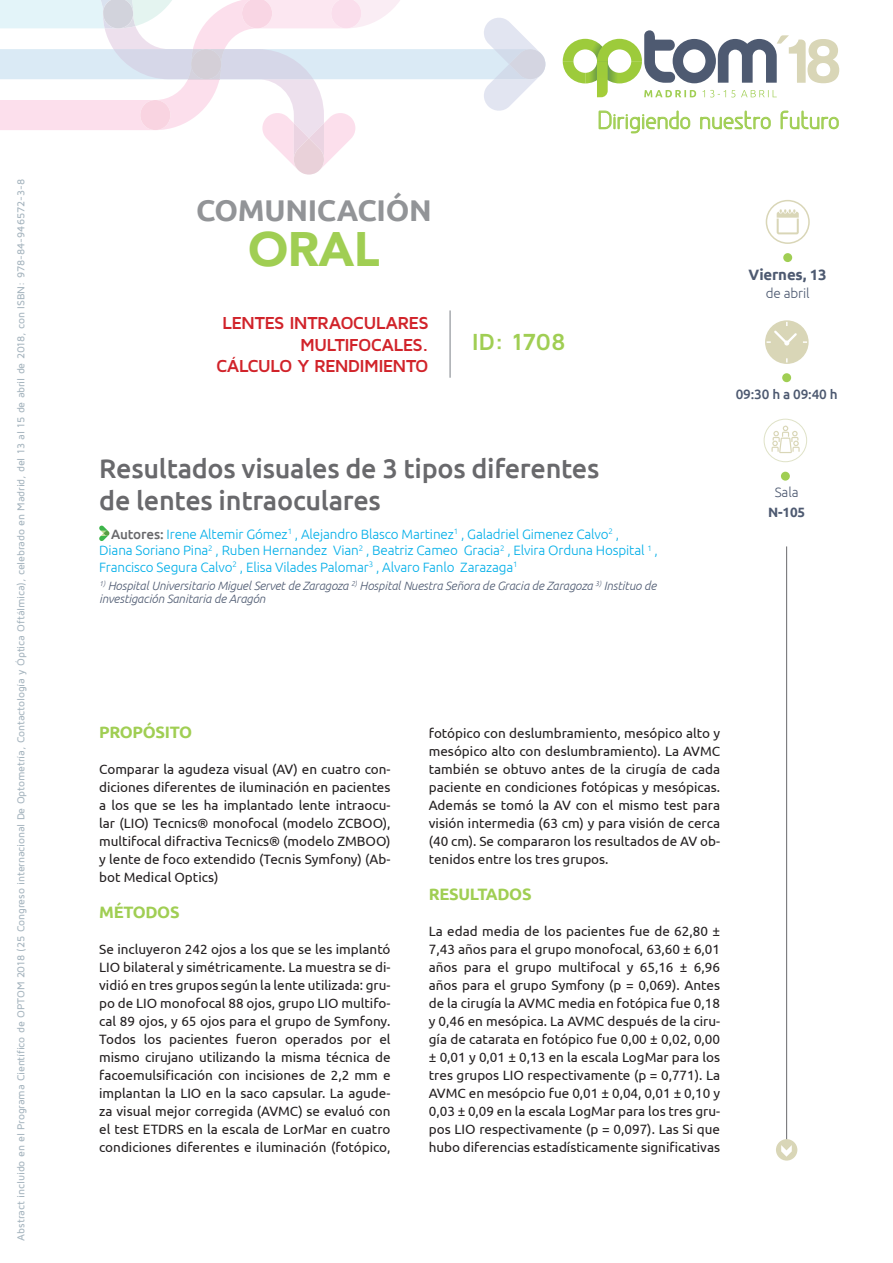
<style>
.page{position:relative;width:893px;height:1263px;background:#fff}
.page>*{position:absolute;margin:0;border:0;box-sizing:border-box;transform-origin:0 0}
.t1{font:900 48.3px "Avenir";color:#a0ce53}
.t2{font:700 30px "Ubuntu";letter-spacing:-.01em;color:#929497}
.t3{font:500 27px/31.5px "Ubuntu";letter-spacing:-.01em;color:#69696c}
.t4{font:700 24.15px "Maven Pro";color:#a0ce53}
.t5{font:23.4px "Greyscale Basic";color:#a0ce53}
.t6{font:700 18px/21.6px "Maven Pro";letter-spacing:-.045em;color:#d1232a;text-align:right}
.t7{font:700 16.5px "Ubuntu";letter-spacing:-.02em;color:#a0ce53}
.t8{font:700 15px "Ubuntu";letter-spacing:-.01em;color:#4e5a71}
.t9{font:13.5px/18px "Ubuntu";color:#231f20;text-align:justify}
.t10{font:300 13.5px/16.5px "Ubuntu";letter-spacing:-.01em;color:#00aee8}
.t11{font:500 13.5px "Ubuntu";letter-spacing:-.01em;color:#4e5a71}
.t12{font:300 13.5px "Ubuntu";letter-spacing:-.01em;color:#4e5a71}
.t13{font:700 13.5px "Ubuntu";color:#4e5a71}
.t14{font:italic 300 12px/13.5px "Ubuntu";letter-spacing:-.01em;color:#4e5a71}
.t15{font:500 10.5px "Maven Pro";letter-spacing:-.015em;color:#a5b4be}
.s1{font-weight:500;color:#69696c}
</style>
<div class="page">
<svg style="left:563px;top:30px;width:276px;height:67px"></svg>
<svg style="left:599px;top:111px;width:91px;height:22px"></svg>
<svg style="left:700px;top:111px;width:71px;height:18px"></svg>
<svg style="left:781px;top:111px;width:58px;height:18px"></svg>
<svg style="left:0;top:0;width:545px;height:175px"></svg>
<div style="left:776px;top:1139px;width:21px;height:21px;background:#d9d6b7;border-radius:50%"></div>
<svg style="left:781px;top:1145px;width:11px;height:12px"></svg>
<div style="left:783px;top:253px;width:9px;height:9px;background:#a0ce53;border-radius:50%"></div>
<div style="left:766px;top:200px;width:44px;height:44px;border:2px solid #d9d6b7;border-radius:50%"></div>
<svg style="left:777px;top:209px;width:22px;height:25px"></svg>
<div style="left:781px;top:472px;width:9px;height:9px;background:#a0ce53;border-radius:50%"></div>
<div style="left:764px;top:419px;width:43px;height:43px;border:1px solid #dfe2c7;border-radius:50%"></div>
<svg style="left:771px;top:425px;width:29px;height:28px"></svg>
<div style="left:782px;top:373px;width:9px;height:9px;background:#a0ce53;border-radius:50%"></div>
<svg style="left:765px;top:320px;width:44px;height:44px"></svg>
<hr style="left:786px;top:546px;width:1px;height:593px;background:#69696c">
<svg style="left:99px;top:526px;width:10px;height:15px"></svg>
<hr style="left:450px;top:310px;width:1px;height:68px;background:#7a8086">
<p class="t15" style="left:14px;top:1240px;width:1063px;rotate:-90deg">Abstract incluido en el Programa Científico de OPTOM 2018 (25 Congreso internacional De Optometría, Contactología y Óptica Oftálmica), celebrado en Madrid, del 13 al 15 de abril de 2018, con ISBN: 978-84-946572-3-8</p>
<h2 class="t2" style="left:196px;top:192px;width:237px">COMUNICACIÓN</h2>
<h1 class="t1" style="left:248px;top:208px;width:133px">ORAL</h1>
<h3 class="t6" style="left:216px;top:311px;width:214px">LENTES INTRAOCULARES<br>MULTIFOCALES.<br>CÁLCULO Y RENDIMIENTO</h3>
<h3 class="t5" style="left:597px;top:106px;width:244px">Dirigiendo nuestro futuro</h3>
<h3 class="t4" style="left:472px;top:327px;width:95px">ID : 1708</h3>
<p class="t8" style="left:749px;top:265px;width:79px">VIERNES, 13</p>
<p class="t12" style="left:766px;top:285px;width:45px">de abril</p>
<p class="t11" style="left:736px;top:385px;width:103px">09:30 h a 09:40 h</p>
<h3 class="t3" style="left:99px;top:452px;width:502px">Resultados visuales de 3 tipos diferentes de lentes intraoculares</h3>
<p class="t10" style="left:99px;top:525px;width:560px;text-indent:12px"><span class="s1">Autores:</span> Irene Altemir Gómez<sup>1</sup> , Alejandro Blasco Martinez<sup>1</sup> , Galadriel Gimenez Calvo<sup>2</sup> ,<br>Diana Soriano Pina<sup>2</sup> , Ruben Hernandez Vian<sup>2</sup> , Beatriz Cameo Gracia<sup>2</sup> , Elvira Orduna Hospital <sup>1</sup> ,<br>Francisco Segura Calvo<sup>2</sup> , Elisa Vilades Palomar<sup>3</sup> , Alvaro Fanlo Zarazaga<sup>1</sup></p>
<p class="t14" style="left:99px;top:578px;width:558px"><sup>1)</sup> Hospital Universitario Miguel Servet de Zaragoza <sup>2)</sup> Hospital Nuestra Señora de Gracia de Zaragoza <sup>3)</sup> Instituo de investigación Sanitaria de Aragón</p>
<p class="t7" style="left:99px;top:722px;width:93px">PROPÓSITO</p>
<p class="t9" style="left:99px;top:760px;width:293px">Comparar la agudeza visual (AV) en cuatro con&shy;diciones diferentes de iluminación en pacientes a los que se les ha implantado lente intraocu&shy;lar (LIO) Tecnics® monofocal (modelo ZCBOO), multifocal difractiva Tecnics® (modelo ZMBOO) y lente de foco extendido (Tecnis Symfony) (Ab&shy;bot Medical Optics)</p>
<p class="t7" style="left:99px;top:902px;width:82px">MÉTODOS</p>
<p class="t9" style="left:99px;top:940px;width:293px">Se incluyeron 242 ojos a los que se les implantó LIO bilateral y simétricamente. La muestra se di&shy;vidió en tres grupos según la lente utilizada: gru&shy;po de LIO monofocal 88 ojos, grupo LIO multifo&shy;cal 89 ojos, y 65 ojos para el grupo de Symfony.<br>Todos los pacientes fueron operados por el mismo cirujano utilizando la misma técnica de facoemulsificación con incisiones de 2,2 mm e implantan la LIO en la saco capsular. La agude&shy;za visual mejor corregida (AVMC) se evaluó con el test ETDRS en la escala de LorMar en cuatro condiciones diferentes e iluminación (fotópico,</p>
<p class="t9" style="left:429px;top:724px;width:293px">fotópico con deslumbramiento, mesópico alto y mesópico alto con deslumbramiento). La AVMC también se obtuvo antes de la cirugía de cada paciente en condiciones fotópicas y mesópicas.<br>Además se tomó la AV con el mismo test para visión intermedia (63 cm) y para visión de cerca (40 cm). Se compararon los resultados de AV ob&shy;tenidos entre los tres grupos.</p>
<p class="t7" style="left:429px;top:884px;width:104px">RESULTADOS</p>
<p class="t9" style="left:429px;top:922px;width:293px">La edad media de los pacientes fue de 62,80 ± 7,43 años para el grupo monofocal, 63,60 ± 6,01 años para el grupo multifocal y 65,16 ± 6,96 años para el grupo Symfony (p = 0,069). Antes de la cirugía la AVMC media en fotópica fue 0,18 y 0,46 en mesópica. La AVMC después de la ciru&shy;gía de catarata en fotópico fue 0,00 ± 0,02, 0,00 ± 0,01 y 0,01 ± 0,13 en la escala LogMar para los tres grupos LIO respectivamente (p = 0,771). La AVMC en mesópcio fue 0,01 ± 0,04, 0,01 ± 0,10 y 0,03 ± 0,09 en la escala LogMar para los tres gru&shy;pos LIO respectivamente (p = 0,097). Las Si que hubo diferencias estadísticamente significativas</p>
<p class="t12" style="left:775px;top:484px;width:25px">Sala</p>
<p class="t13" style="left:768px;top:504px;width:39px">N-105</p>
</div>
